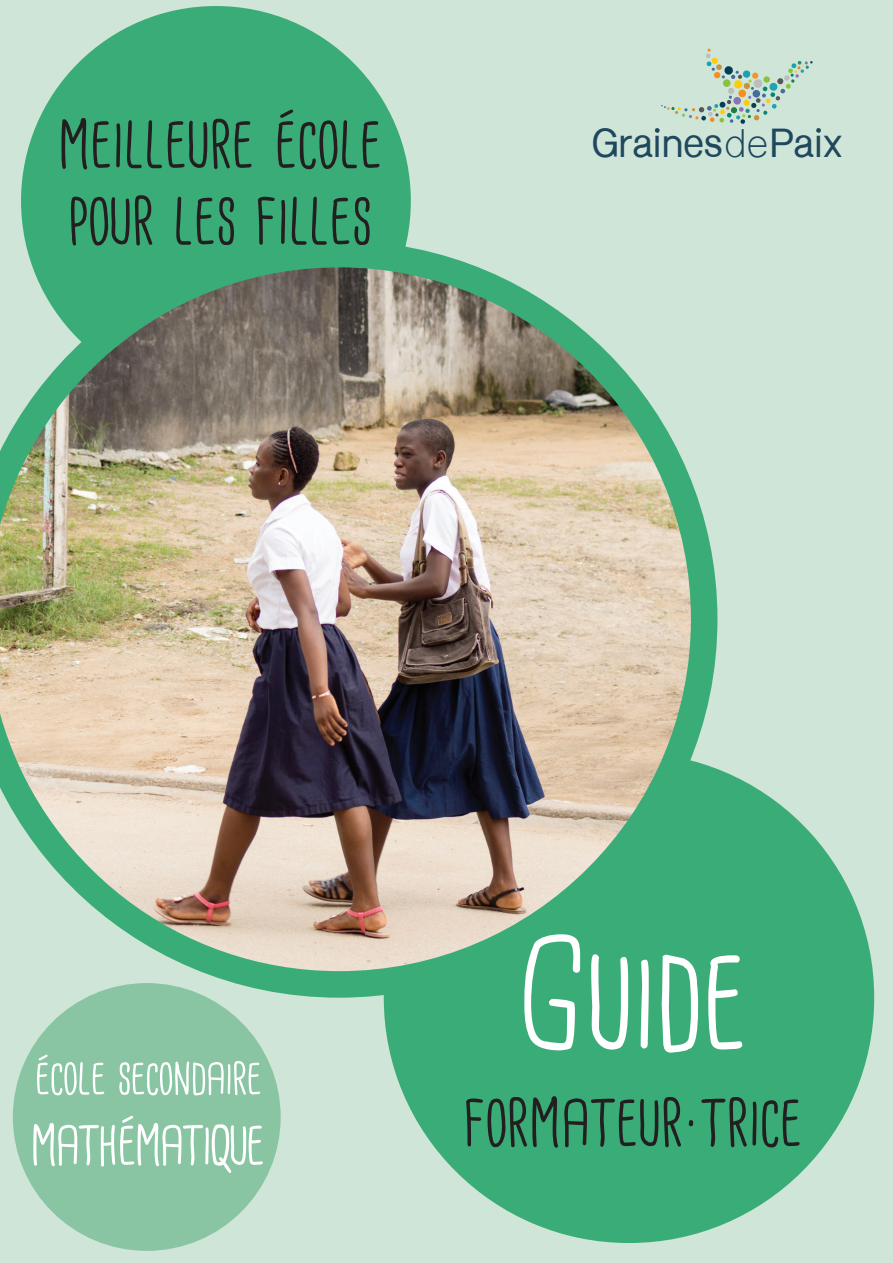
<style>
.page{position:relative;width:893px;height:1263px;background:#cfe5d7}
.page>*{position:absolute;margin:0;border:0;box-sizing:border-box;transform-origin:0 0}
.t1{font:151.5px "Cardenio Modern";color:#fff}
.t2{font:75px "Cardenio Modern";color:#231f20}
.t3{font:63px "Cardenio Modern";letter-spacing:-.03em;color:#fff}
.t4{font:51px "Cardenio Modern";letter-spacing:-.01em;color:#fff}
.t5{font:700 37.8px "Shree Dev 0714";letter-spacing:.01em;color:#1f475e}
.s1{font-weight:400}
</style>
<div class="page">
<div style="left:384px;top:753px;width:490px;height:490px;background:#3aac77;border-radius:50%"></div>
<div style="left:21px;top:6px;width:390px;height:390px;background:#3aac77;border-radius:50%"></div>
<svg style="left:655px;top:48px;width:166px;height:85px"></svg>
<svg style="left:25px;top:241px;width:692px;height:757px;fill:#3aac77"></svg>
<div style="left:13px;top:983px;width:268px;height:268px;background:#89c5a2;border-radius:50%"></div>
<img style="left:0;top:267px;width:691px;height:704px">
<p class="t2" style="left:58px;top:97px;width:325px">MEILLEURE ÉCOLE</p>
<p class="t2" style="left:68px;top:174px;width:305px">POUR LES FILLES</p>
<p class="t5" style="left:592px;top:122px;width:252px">Graines<span class="s1">de</span>Paix</p>
<p class="t4" style="left:34px;top:1046px;width:230px">ÉCOLE SECONDAIRE</p>
<p class="t3" style="left:31px;top:1105px;width:236px">MATHÉMATIQUE</p>
<p class="t1" style="left:518px;top:907px;width:231px">GUIDE</p>
<p class="t2" style="left:463px;top:1075px;width:340px">FORMATEUR·TRICE</p>
</div>
